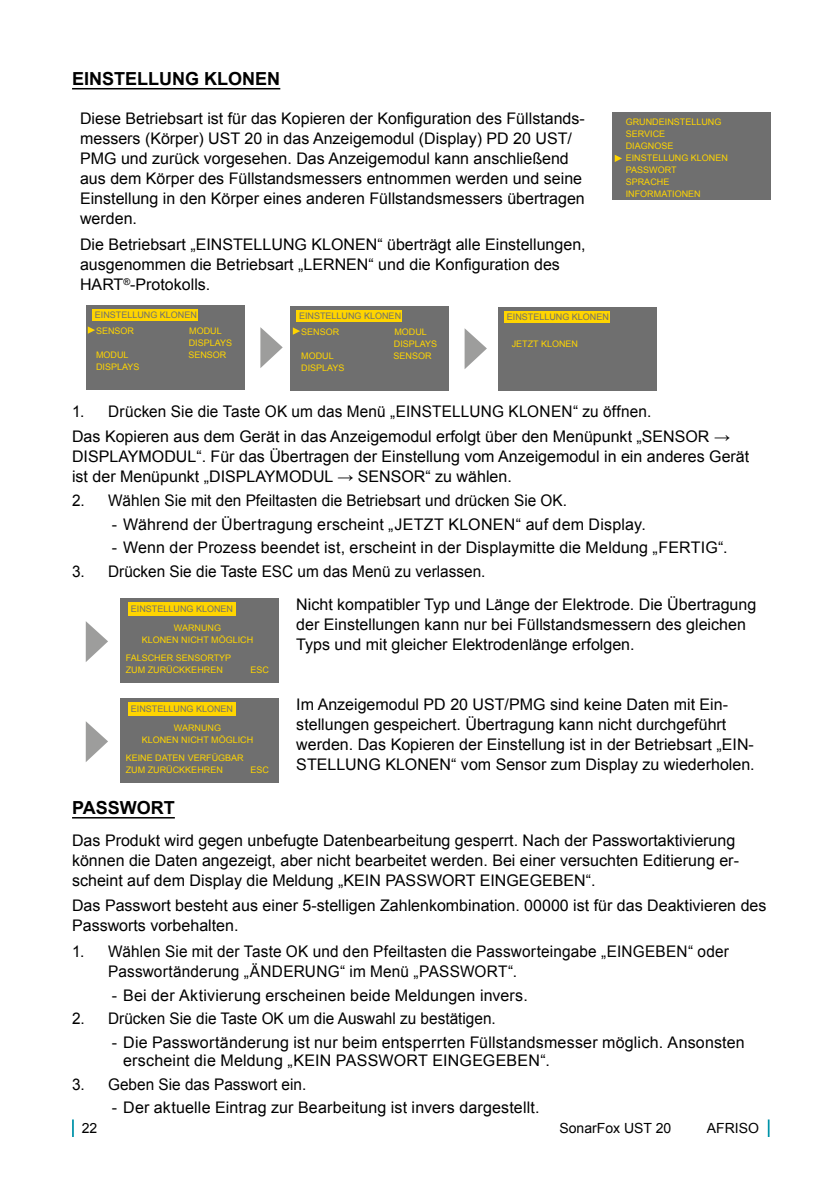
<style>
.page{position:relative;width:840px;height:1191px;background:#fff}
.page>*{position:absolute;margin:0;border:0;box-sizing:border-box;transform-origin:0 0}
.t1{font:700 18px "Arial";color:#000}
.t2{font:16px/20px "Arial";color:#000}
.t3{font:16px/25.6px "Arial";color:#000;scale:.96 1}
.t4{font:14px "Arial";color:#000}
.t5{font:9px/12px "Arial";color:#ffd500}
.t6{font:9px "Arial";color:#6f6f6f}
</style>
<div class="page">
<svg style="left:767px;top:1119px;width:2px;height:18px"></svg>
<svg style="left:72px;top:1119px;width:2px;height:18px"></svg>
<hr style="left:72px;top:88px;width:208px;height:1px;background:#000">
<hr style="left:72px;top:817px;width:103px;height:1px;background:#000">
<div style="left:611px;top:112px;width:159px;height:88px;background:#6f6f6f"></div>
<div style="left:86px;top:306px;width:158px;height:84px;background:#6f6f6f"></div>
<div style="left:92px;top:309px;width:105px;height:12px;background:#ffd500"></div>
<svg style="left:260px;top:327px;width:22px;height:41px"></svg>
<div style="left:290px;top:307px;width:158px;height:84px;background:#6f6f6f"></div>
<div style="left:296px;top:310px;width:105px;height:12px;background:#ffd500"></div>
<svg style="left:464px;top:328px;width:22px;height:41px"></svg>
<div style="left:497px;top:308px;width:159px;height:83px;background:#6f6f6f"></div>
<div style="left:503px;top:311px;width:105px;height:12px;background:#ffd500"></div>
<div style="left:120px;top:599px;width:158px;height:84px;background:#6f6f6f"></div>
<svg style="left:86px;top:621px;width:22px;height:41px"></svg>
<div style="left:128px;top:602px;width:107px;height:13px;background:#ffd500"></div>
<div style="left:120px;top:699px;width:158px;height:84px;background:#6f6f6f"></div>
<svg style="left:86px;top:721px;width:22px;height:41px"></svg>
<div style="left:128px;top:702px;width:107px;height:13px;background:#ffd500"></div>
<svg style="left:88px;top:326px;width:7px;height:8px"></svg>
<svg style="left:293px;top:327px;width:7px;height:8px"></svg>
<svg style="left:614px;top:155px;width:7px;height:7px"></svg>
<p class="t1" style="left:72px;top:67px;width:210px">EINSTELLUNG KLONEN</p>
<p class="t2" style="left:80px;top:109px;width:506px">Diese Betriebsart ist für das Kopieren der Konfiguration des Füllstands&shy;messers (Körper) UST 20 in das Anzeigemodul (Display) PD 20 UST/ PMG und zurück vorgesehen. Das Anzeigemodul kann anschließend aus dem Körper des Füllstandsmessers entnommen werden und seine Einstellung in den Körper eines anderen Füllstandsmessers übertragen werden.</p>
<p class="t2" style="left:80px;top:234px;width:507px">Die Betriebsart „EINSTELLUNG KLONEN“ überträgt alle Einstellungen, ausgenommen die Betriebsart „LERNEN“ und die Konfiguration des<br>HART<sup>®</sup>-Protokolls.</p>
<p class="t6" style="left:95px;top:309px;width:104px">EINSTELLUNG KLONEN</p>
<p class="t5" style="left:96px;top:325px;width:40px">SENSOR</p>
<p class="t5" style="left:189px;top:325px;width:45px">MODUL<br>DISPLAYS</p>
<p class="t5" style="left:96px;top:349px;width:34px">MODUL</p>
<p class="t5" style="left:188px;top:349px;width:40px">SENSOR</p>
<p class="t5" style="left:96px;top:361px;width:45px">DISPLAYS</p>
<p class="t6" style="left:299px;top:310px;width:104px">EINSTELLUNG KLONEN</p>
<p class="t5" style="left:301px;top:326px;width:40px">SENSOR</p>
<p class="t5" style="left:394px;top:326px;width:45px">MODUL<br>DISPLAYS</p>
<p class="t5" style="left:301px;top:350px;width:34px">MODUL</p>
<p class="t5" style="left:393px;top:350px;width:40px">SENSOR</p>
<p class="t5" style="left:301px;top:362px;width:45px">DISPLAYS</p>
<p class="t6" style="left:506px;top:311px;width:104px">EINSTELLUNG KLONEN</p>
<p class="t5" style="left:511px;top:338px;width:68px">JETZT KLONEN</p>
<p class="t5" style="left:625px;top:115px;width:104px">GRUNDEINSTELLUNG<br>SERVICE<br>DIAGNOSE<br>EINSTELLUNG KLONEN<br>PASSWORT<br>SPRACHE<br>INFORMATIONEN</p>
<p class="t3" style="left:72px;top:398px;width:686px">1. Drücken Sie die Taste OK um das Menü „EINSTELLUNG KLONEN“ zu öffnen.<br>Das Kopieren aus dem Gerät in das Anzeigemodul erfolgt über den Menüpunkt „SENSOR →</p>
<p class="t2" style="left:72px;top:447px;width:678px">DISPLAYMODUL“. Für das Übertragen der Einstellung vom Anzeigemodul in ein anderes Gerät ist der Menüpunkt „DISPLAYMODUL → SENSOR“ zu wählen.</p>
<p class="t3" style="left:72px;top:488px;width:517px">2. Wählen Sie mit den Pfeiltasten die Betriebsart und drücken Sie OK.</p>
<p class="t2" style="left:112px;top:514px;width:535px">- Während der Übertragung erscheint „JETZT KLONEN“ auf dem Display.</p>
<p class="t2" style="left:112px;top:538px;width:617px">- Wenn der Prozess beendet ist, erscheint in der Displaymitte die Meldung „FERTIG“.</p>
<p class="t3" style="left:72px;top:559px;width:432px">3. Drücken Sie die Taste ESC um das Menü zu verlassen.</p>
<p class="t6" style="left:131px;top:603px;width:104px">EINSTELLUNG KLONEN</p>
<p class="t5" style="left:142px;top:621px;width:113px;text-align:center">WARNUNG<br>KLONEN NICHT MÖGLICH</p>
<p class="t5" style="left:126px;top:651px;width:107px">FALSCHER SENSORTYP<br>ZUM ZURÜCKKEHREN</p>
<p class="t2" style="left:296px;top:595px;width:461px">Nicht kompatibler Typ und Länge der Elektrode. Die Übertragung der Einstellungen kann nur bei Füllstandsmessern des gleichen<br>Typs und mit gleicher Elektrodenlänge erfolgen.</p>
<p class="t5" style="left:250px;top:663px;width:20px">ESC</p>
<p class="t6" style="left:131px;top:703px;width:104px">EINSTELLUNG KLONEN</p>
<p class="t5" style="left:142px;top:722px;width:113px;text-align:center">WARNUNG<br>KLONEN NICHT MÖGLICH</p>
<p class="t5" style="left:126px;top:751px;width:119px">KEINE DATEN VERFÜGBAR<br>ZUM ZURÜCKKEHREN</p>
<p class="t5" style="left:250px;top:763px;width:20px">ESC</p>
<p class="t2" style="left:296px;top:695px;width:459px">Im Anzeigemodul PD 20 UST/PMG sind keine Daten mit Ein&shy;stellungen gespeichert. Übertragung kann nicht durchgeführt werden. Das Kopieren der Einstellung ist in der Betriebsart „EIN-STELLUNG KLONEN“ vom Sensor zum Display zu wiederholen.</p>
<p class="t1" style="left:72px;top:796px;width:104px">PASSWORT</p>
<p class="t2" style="left:72px;top:830px;width:668px">Das Produkt wird gegen unbefugte Datenbearbeitung gesperrt. Nach der Passwortaktivierung können die Daten angezeigt, aber nicht bearbeitet werden. Bei einer versuchten Editierung er&shy;scheint auf dem Display die Meldung „KEIN PASSWORT EINGEGEBEN“.</p>
<p class="t2" style="left:72px;top:895px;width:695px">Das Passwort besteht aus einer 5-stelligen Zahlenkombination. 00000 ist für das Deaktivieren des<br>Passworts vorbehalten.</p>
<p class="t3" style="left:108px;top:941px;width:647px;line-height:20px;text-indent:-36px">1. Wählen Sie mit der Taste OK und den Pfeiltasten die Passworteingabe „EINGEBEN“ oder<br>Passwortänderung „ÄNDERUNG“ im Menü „PASSWORT“.</p>
<p class="t2" style="left:112px;top:985px;width:417px">- Bei der Aktivierung erscheinen beide Meldungen invers.</p>
<p class="t3" style="left:72px;top:1006px;width:442px">2. Drücken Sie die Taste OK um die Auswahl zu bestätigen.</p>
<p class="t2" style="left:123px;top:1033px;width:622px;line-height:18px;text-indent:-11px">- Die Passwortänderung ist nur beim entsperrten Füllstandsmesser möglich. Ansonsten erscheint die Meldung „KEIN PASSWORT EINGEGEBEN“.</p>
<p class="t3" style="left:72px;top:1071px;width:245px">3. Geben Sie das Passwort ein.</p>
<p class="t2" style="left:112px;top:1097px;width:429px">- Der aktuelle Eintrag zur Bearbeitung ist invers dargestellt.</p>
<p class="t4" style="left:82px;top:1119px;width:17px">22</p>
<p class="t4" style="left:559px;top:1119px;width:113px">SonarFox UST 20</p>
<p class="t4" style="left:706px;top:1119px;width:54px">AFRISO</p>
</div>
